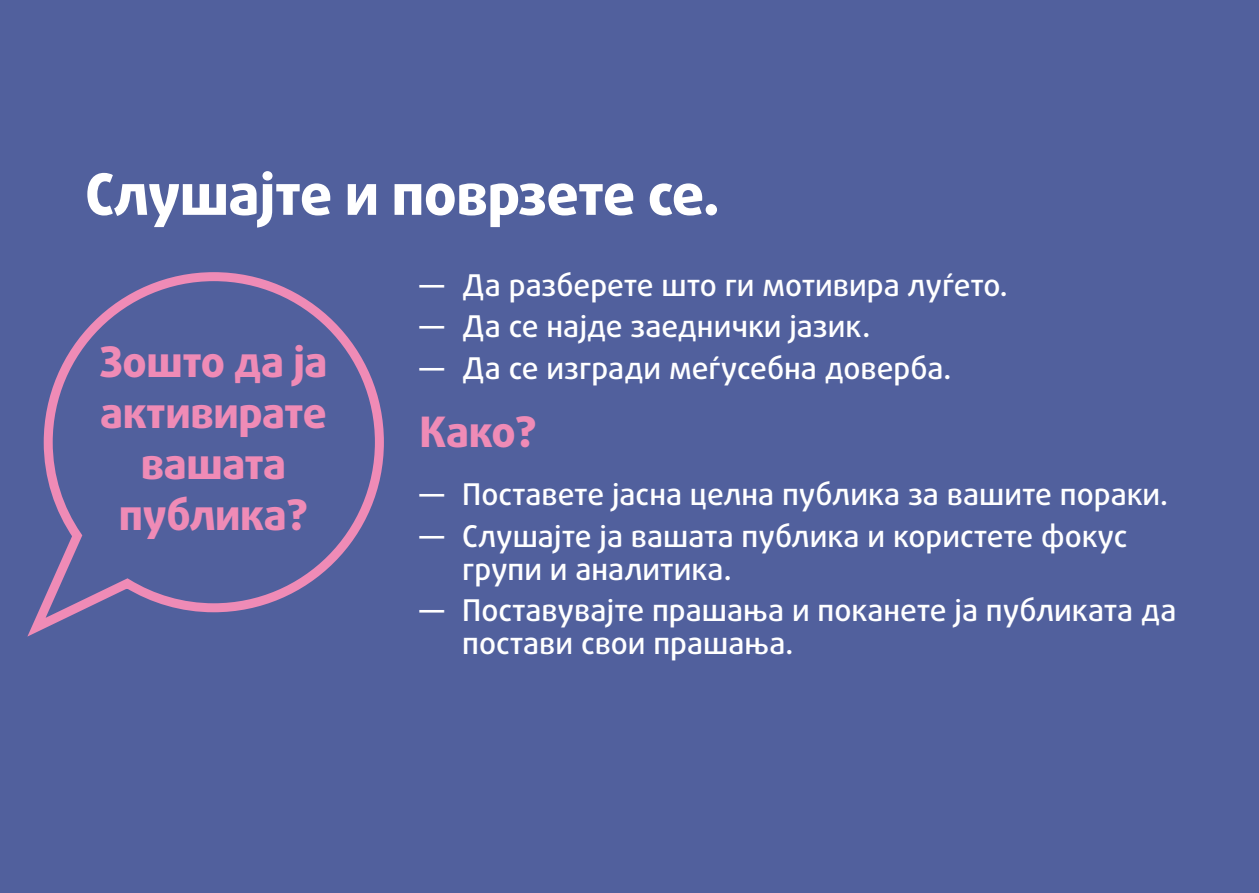
<style>
.page{position:relative;width:1259px;height:893px;background:#51609d}
.page>*{position:absolute;margin:0;border:0;box-sizing:border-box;transform-origin:0 0}
.Headline{font:800 57px "Daxline Pro";letter-spacing:-.01em;color:#fff}
.Highlights_question{font:800 42px/51px "Daxline Pro";letter-spacing:-.01em;color:#ef8bb6;text-align:center}
.HOW{font:800 42px "Daxline Pro";color:#ef8bb6}
.t1{font:500 30px/33px "Daxline Pro";color:#fff}
</style>
<div class="page">
<svg style="left:27px;top:272px;width:357px;height:365px"></svg>
<p class="Headline" style="left:85px;top:156px;width:636px">Слушајте и поврзете се.</p>
<p class="Highlights_question" style="left:99px;top:337px;width:229px">Зошто да ја активирате вашата публика?</p>
<p class="t1" style="left:420px;top:269px;width:589px">― Да разберете што ги мотивира луѓето.</p>
<p class="t1" style="left:420px;top:310px;width:452px">― Да се најде заеднички јазик.</p>
<p class="t1" style="left:420px;top:352px;width:533px">― Да се изгради меѓусебна доверба.</p>
<p class="HOW" style="left:420px;top:404px;width:119px">Како?</p>
<p class="t1" style="left:420px;top:478px;width:750px">― Поставете јасна целна публика за вашите пораки.</p>
<p class="t1" style="left:462px;top:520px;width:667px;text-indent:-43px">― Слушајте ја вашата публика и користете фокус групи и аналитика.</p>
<p class="t1" style="left:462px;top:594px;width:715px;text-indent:-43px">― Поставувајте прашања и поканете ја публиката да постави свои прашања.</p>
</div>
